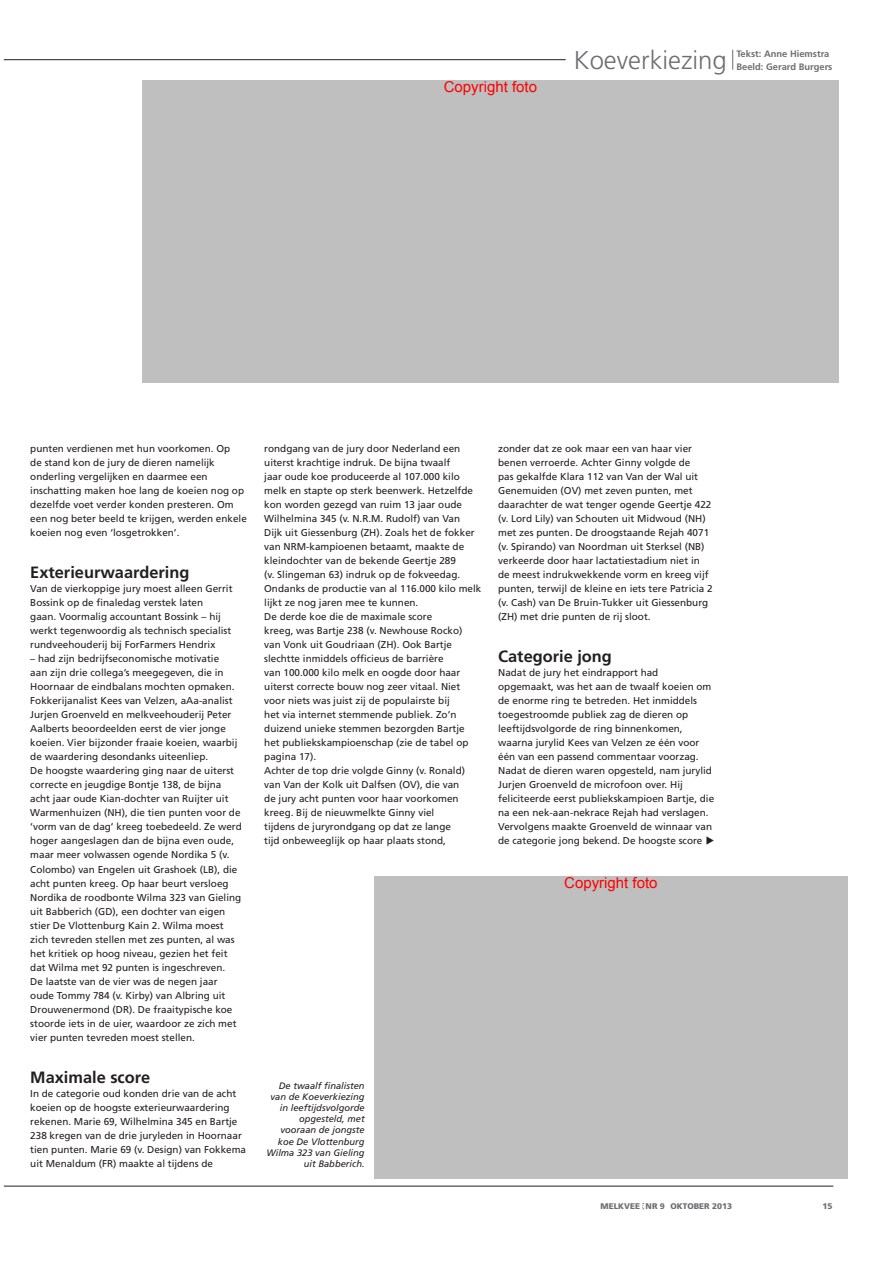
<style>
.page{position:relative;width:893px;height:1263px;background:#fff}
.page>*{position:absolute;margin:0;border:0;box-sizing:border-box;transform-origin:0 0}
.t1{font:300 25.65px "Frutiger LT Std";color:#6d6e70}
.t2{font:700 16.35px "Frutiger LT Std";color:#231f20}
.t3{font:15px "Arial";color:#f00}
.t4{font:9.9px/14.1px "Frutiger LT Std";color:#231f20}
.t5{font:italic 9.3px/11.2px "Frutiger LT Std";color:#231f20;text-align:right}
.t6{font:700 9.3px/12.6px "Frutiger LT Std";color:#6d6e70}
.t7{font:900 8.25px "Frutiger LT Std";color:#6d6e70}
</style>
<div class="page">
<hr style="left:4px;top:1186px;width:829px;height:1px;background:#231f20">
<svg style="left:732px;top:50px;width:1px;height:20px"></svg>
<hr style="left:4px;top:59px;width:562px;height:1px;background:#231f20">
<div style="left:142px;top:80px;width:697px;height:303px;background:#bfbfbf"></div>
<div style="left:374px;top:876px;width:474px;height:303px;background:#bfbfbf"></div>
<h3 class="t3" style="left:444px;top:77px;width:95px">Copyright foto</h3>
<h1 class="t1" style="left:574px;top:45px;width:154px">Koeverkiezing</h1>
<p class="t6" style="left:736px;top:48px;width:97px">Tekst: Anne Hiemstra<br>Beeld: Gerard Burgers</p>
<p class="t4" style="left:30px;top:441px;width:218px">punten verdienen met hun voorkomen. Op<br>de stand kon de jury de dieren namelijk onderling vergelijken en daarmee een inschatting maken hoe lang de koeien nog op dezelfde voet verder konden presteren. Om een nog beter beeld te krijgen, werden enkele koeien nog even ‘losgetrokken’.</p>
<h2 class="t2" style="left:30px;top:565px;width:161px">Exterieurwaardering</h2>
<p class="t4" style="left:30px;top:582px;width:204px">Van de vierkoppige jury moest alleen Gerrit Bossink op de finaledag verstek laten<br>gaan. Voormalig accountant Bossink – hij werkt tegenwoordig als technisch specialist rundveehouderij bij ForFarmers Hendrix</p>
<p class="t4" style="left:30px;top:652px;width:213px">– had zijn bedrijfseconomische motivatie<br>aan zijn drie collega’s meegegeven, die in Hoornaar de eindbalans mochten opmaken.<br>Fokkerijanalist Kees van Velzen, aAa-analist Jurjen Groenveld en melkveehouderij Peter Aalberts beoordeelden eerst de vier jonge koeien. Vier bijzonder fraaie koeien, waarbij de waardering desondanks uiteenliep.<br>De hoogste waardering ging naar de uiterst correcte en jeugdige Bontje 138, de bijna acht jaar oude Kian-dochter van Ruijter uit Warmenhuizen (NH), die tien punten voor de ‘vorm van de dag’ kreeg toebedeeld. Ze werd hoger aangeslagen dan de bijna even oude, maar meer volwassen ogende Nordika 5 (v.<br>Colombo) van Engelen uit Grashoek (LB), die acht punten kreeg. Op haar beurt versloeg Nordika de roodbonte Wilma 323 van Gieling uit Babberich (GD), een dochter van eigen stier De Vlottenburg Kain 2. Wilma moest zich tevreden stellen met zes punten, al was het kritiek op hoog niveau, gezien het feit dat Wilma met 92 punten is ingeschreven.<br>De laatste van de vier was de negen jaar oude Tommy 784 (v. Kirby) van Albring uit Drouwenermond (DR). De fraaitypische koe stoorde iets in de uier, waardoor ze zich met vier punten tevreden moest stellen.</p>
<h2 class="t2" style="left:30px;top:1070px;width:122px">Maximale score</h2>
<p class="t4" style="left:30px;top:1087px;width:217px">In de categorie oud konden drie van de acht koeien op de hoogste exterieurwaardering rekenen. Marie 69, Wilhelmina 345 en Bartje 238 kregen van de drie juryleden in Hoornaar tien punten. Marie 69 (v. Design) van Fokkema uit Menaldum (FR) maakte al tijdens de</p>
<p class="t4" style="left:264px;top:441px;width:219px">rondgang van de jury door Nederland een uiterst krachtige indruk. De bijna twaalf<br>jaar oude koe produceerde al 107.000 kilo melk en stapte op sterk beenwerk. Hetzelfde kon worden gezegd van ruim 13 jaar oude Wilhelmina 345 (v. N.R.M. Rudolf) van Van<br>Dijk uit Giessenburg (ZH). Zoals het de fokker van NRM-kampioenen betaamt, maakte de kleindochter van de bekende Geertje 289<br>(v. Slingeman 63) indruk op de fokveedag.<br>Ondanks de productie van al 116.000 kilo melk lijkt ze nog jaren mee te kunnen.<br>De derde koe die de maximale score<br>kreeg, was Bartje 238 (v. Newhouse Rocko) van Vonk uit Goudriaan (ZH). Ook Bartje slechtte inmiddels officieus de barrière<br>van 100.000 kilo melk en oogde door haar uiterst correcte bouw nog zeer vitaal. Niet voor niets was juist zij de populairste bij<br>het via internet stemmende publiek. Zo’n duizend unieke stemmen bezorgden Bartje het publiekskampioenschap (zie de tabel op pagina 17).<br>Achter de top drie volgde Ginny (v. Ronald) van Van der Kolk uit Dalfsen (OV), die van<br>de jury acht punten voor haar voorkomen kreeg. Bij de nieuwmelkte Ginny viel<br>tijdens de juryrondgang op dat ze lange<br>tijd onbeweeglijk op haar plaats stond,</p>
<p class="t4" style="left:498px;top:442px;width:216px">zonder dat ze ook maar een van haar vier benen verroerde. Achter Ginny volgde de<br>pas gekalfde Klara 112 van Van der Wal uit Genemuiden (OV) met zeven punten, met daarachter de wat tenger ogende Geertje 422 (v. Lord Lily) van Schouten uit Midwoud (NH) met zes punten. De droogstaande Rejah 4071 (v. Spirando) van Noordman uit Sterksel (NB) verkeerde door haar lactatiestadium niet in de meest indrukwekkende vorm en kreeg vijf punten, terwijl de kleine en iets tere Patricia 2 (v. Cash) van De Bruin-Tukker uit Giessenburg (ZH) met drie punten de rij sloot.</p>
<h2 class="t2" style="left:498px;top:649px;width:115px">Categorie jong</h2>
<p class="t4" style="left:498px;top:666px;width:217px">Nadat de jury het eindrapport had opgemaakt, was het aan de twaalf koeien om de enorme ring te betreden. Het inmiddels toegestroomde publiek zag de dieren op leeftijdsvolgorde de ring binnenkomen, waarna jurylid Kees van Velzen ze één voor één van een passend commentaar voorzag.<br>Nadat de dieren waren opgesteld, nam jurylid Jurjen Groenveld de microfoon over. Hij feliciteerde eerst publiekskampioen Bartje, die na een nek-aan-nekrace Rejah had verslagen.<br>Vervolgens maakte Groenveld de winnaar van de categorie jong bekend. De hoogste score</p>
<p class="t5" style="left:266px;top:1080px;width:100px">De twaalf finalisten van de Koeverkiezing in leeftijdsvolgorde opgesteld, met vooraan de jongste koe De Vlottenburg<br>Wilma 323 van Gieling uit Babberich.</p>
<h3 class="t3" style="left:564px;top:873px;width:95px">Copyright foto</h3>
<p class="t7" style="left:600px;top:1202px;width:133px">MELKVEE NR 9 OKTOBER 2013</p>
<p class="t7" style="left:822px;top:1202px;width:12px">15</p>
</div>
